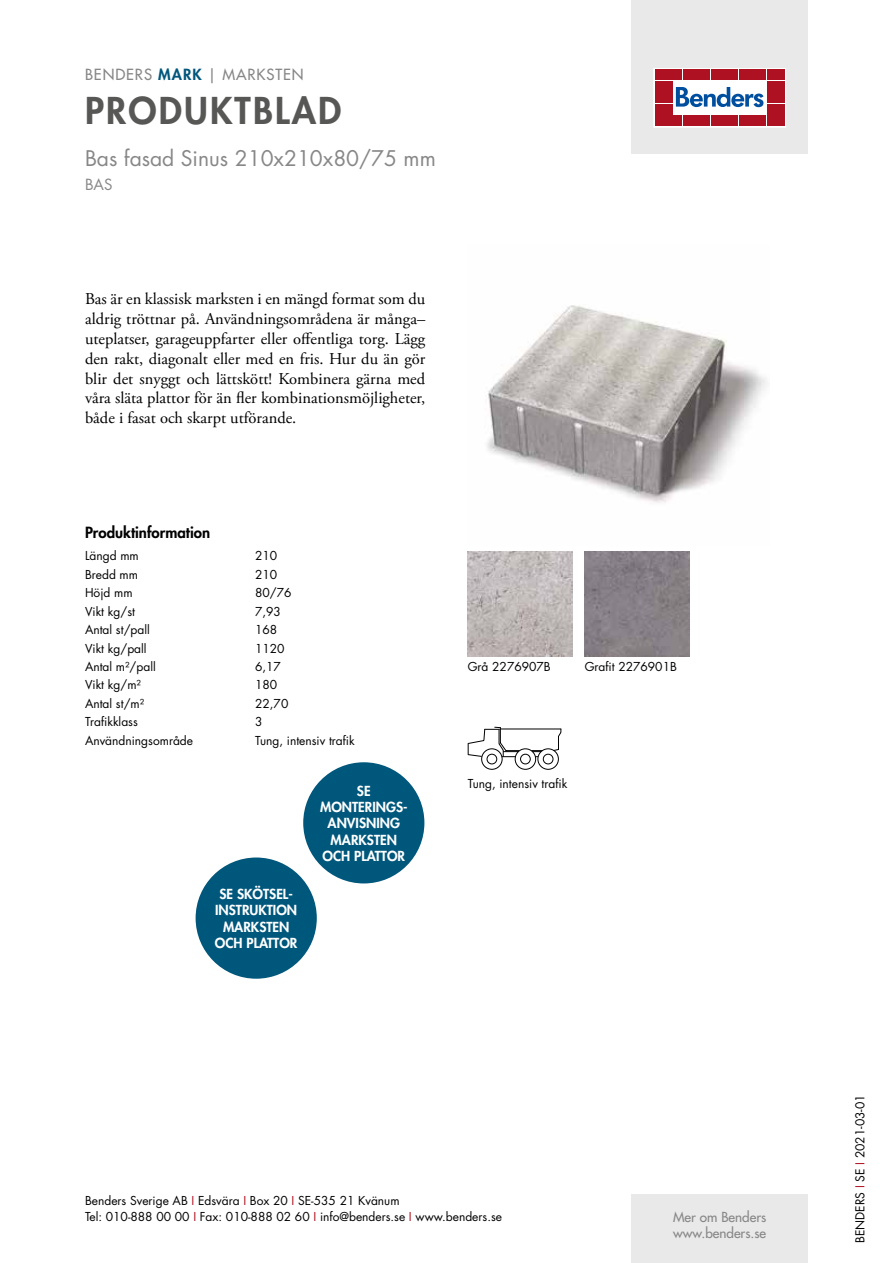
<style>
.page{position:relative;width:893px;height:1263px;background:#fff}
.page>*{position:absolute;margin:0;border:0;box-sizing:border-box;transform-origin:0 0}
.t1{font:800 36px "Futura Std";letter-spacing:.06em;color:#575756}
.t2{font:21px "Futura Std";color:#878787}
.t3{font:16.5px/19.8px "Adobe Garamond Pro";color:#000;text-align:justify}
.t4{font:500 15px "Futura Std";letter-spacing:.06em;color:#878787}
.t5{font:800 15px "Futura Std";color:#000}
.t6{font:15px "Futura Std";color:#878787}
.t7{font:800 13.5px/16.2px "Futura Std";color:#fff;text-align:center}
.t8{font:500 13.5px/16.2px "Futura Std";color:#878787}
.t9{font:12px/16.5px "Futura Std";color:#000}
.s1{font-weight:800;color:#00577c}
.s2{color:#ae1122}
</style>
<div class="page">
<div style="left:631px;top:0;width:177px;height:153px;background:#e9e9e9"></div>
<div style="left:631px;top:1195px;width:177px;height:68px;background:#e9e9e9"></div>
<svg style="left:656px;top:70px;width:128px;height:55px;background:#ebc5ca"></svg>
<div style="left:654px;top:68px;width:132px;height:59px;border:1px solid #fff"></div>
<div style="left:655px;top:70px;width:8px;height:10px;background:#ae1122"></div>
<div style="left:664px;top:70px;width:8px;height:10px;background:#ae1122"></div>
<div style="left:655px;top:81px;width:8px;height:10px;background:#ae1122"></div>
<div style="left:664px;top:81px;width:8px;height:10px;background:#ae1122"></div>
<div style="left:655px;top:93px;width:8px;height:10px;background:#ae1122"></div>
<div style="left:664px;top:93px;width:8px;height:10px;background:#ae1122"></div>
<div style="left:655px;top:104px;width:8px;height:11px;background:#ae1122"></div>
<div style="left:664px;top:104px;width:8px;height:11px;background:#ae1122"></div>
<div style="left:655px;top:116px;width:8px;height:10px;background:#ae1122"></div>
<div style="left:664px;top:116px;width:8px;height:10px;background:#ae1122"></div>
<div style="left:674px;top:70px;width:8px;height:10px;background:#ae1122"></div>
<div style="left:683px;top:70px;width:8px;height:10px;background:#ae1122"></div>
<div style="left:692px;top:70px;width:8px;height:10px;background:#ae1122"></div>
<div style="left:702px;top:70px;width:8px;height:10px;background:#ae1122"></div>
<div style="left:711px;top:70px;width:8px;height:10px;background:#ae1122"></div>
<div style="left:720px;top:70px;width:8px;height:10px;background:#ae1122"></div>
<div style="left:730px;top:70px;width:8px;height:10px;background:#ae1122"></div>
<div style="left:739px;top:70px;width:8px;height:10px;background:#ae1122"></div>
<div style="left:748px;top:70px;width:8px;height:10px;background:#ae1122"></div>
<div style="left:758px;top:70px;width:8px;height:10px;background:#ae1122"></div>
<div style="left:674px;top:116px;width:8px;height:10px;background:#ae1122"></div>
<div style="left:683px;top:116px;width:8px;height:10px;background:#ae1122"></div>
<div style="left:692px;top:116px;width:8px;height:10px;background:#ae1122"></div>
<div style="left:702px;top:116px;width:8px;height:10px;background:#ae1122"></div>
<div style="left:711px;top:116px;width:8px;height:10px;background:#ae1122"></div>
<div style="left:720px;top:116px;width:8px;height:10px;background:#ae1122"></div>
<div style="left:730px;top:116px;width:8px;height:10px;background:#ae1122"></div>
<div style="left:739px;top:116px;width:8px;height:10px;background:#ae1122"></div>
<div style="left:748px;top:116px;width:8px;height:10px;background:#ae1122"></div>
<div style="left:758px;top:116px;width:8px;height:10px;background:#ae1122"></div>
<div style="left:767px;top:70px;width:8px;height:10px;background:#ae1122"></div>
<div style="left:776px;top:70px;width:8px;height:10px;background:#ae1122"></div>
<div style="left:767px;top:81px;width:8px;height:10px;background:#ae1122"></div>
<div style="left:776px;top:81px;width:8px;height:10px;background:#ae1122"></div>
<div style="left:767px;top:93px;width:8px;height:10px;background:#ae1122"></div>
<div style="left:776px;top:93px;width:8px;height:10px;background:#ae1122"></div>
<div style="left:767px;top:104px;width:8px;height:11px;background:#ae1122"></div>
<div style="left:776px;top:104px;width:8px;height:11px;background:#ae1122"></div>
<div style="left:767px;top:116px;width:8px;height:10px;background:#ae1122"></div>
<div style="left:776px;top:116px;width:8px;height:10px;background:#ae1122"></div>
<svg style="left:676px;top:87px;width:87px;height:20px;background:#89add2"></svg>
<div style="left:303px;top:762px;width:121px;height:121px;background:#00577c;border-radius:50%"></div>
<div style="left:196px;top:857px;width:121px;height:122px;background:#00577c;border-radius:50%"></div>
<img style="left:487px;top:305px;width:280px;height:198px">
<img style="left:468px;top:552px;width:105px;height:105px">
<img style="left:585px;top:552px;width:105px;height:105px">
<div style="left:537px;top:748px;width:22px;height:22px;border:1px solid #000;border-radius:50%"></div>
<div style="left:515px;top:748px;width:21px;height:22px;border:1px solid #000;border-radius:50%"></div>
<div style="left:481px;top:748px;width:22px;height:22px;border:1px solid #000;border-radius:50%"></div>
<svg style="left:468px;top:727px;width:93px;height:38px"></svg>
<p class="t4" style="left:85px;top:65px;width:220px">BENDERS <span class="s1">MARK</span> | MARKSTEN</p>
<h1 class="t1" style="left:85px;top:87px;width:258px">PRODUKTBLAD</h1>
<h2 class="t2" style="left:85px;top:144px;width:352px">Bas fasad Sinus 210x210x80/75 mm</h2>
<p class="t6" style="left:85px;top:175px;width:29px">BAS</p>
<p class="t3" style="left:85px;top:290px;width:342px">Bas är en klassisk marksten i en mängd format som du aldrig tröttnar på. Användningsområdena är många– uteplatser, garageuppfarter eller offentliga torg. Lägg den rakt, diagonalt eller med en fris. Hur du än gör blir det snyggt och lättskött! Kombinera gärna med våra släta plattor för än fler kombinationsmöjligheter, både i fasat och skarpt utförande.</p>
<p class="t5" style="left:85px;top:522px;width:127px">Produktinformation</p>
<p class="t9" style="left:85px;top:548px;width:55px">Längd mm</p>
<p class="t9" style="left:255px;top:548px;width:24px">210</p>
<p class="t9" style="left:85px;top:566px;width:55px">Bredd mm</p>
<p class="t9" style="left:255px;top:566px;width:24px">210</p>
<p class="t9" style="left:85px;top:585px;width:49px">Höjd mm</p>
<p class="t9" style="left:255px;top:585px;width:38px">80/76</p>
<p class="t9" style="left:85px;top:603px;width:51px">Vikt kg/st</p>
<p class="t9" style="left:255px;top:603px;width:27px">7,93</p>
<p class="t9" style="left:85px;top:621px;width:66px">Antal st/pall</p>
<p class="t9" style="left:255px;top:621px;width:24px">168</p>
<p class="t9" style="left:85px;top:640px;width:63px">Vikt kg/pall</p>
<p class="t9" style="left:255px;top:640px;width:31px">1120</p>
<p class="t9" style="left:85px;top:658px;width:72px">Antal m²/pall</p>
<p class="t9" style="left:255px;top:658px;width:27px">6,17</p>
<p class="t9" style="left:85px;top:677px;width:57px">Vikt kg/m²</p>
<p class="t9" style="left:255px;top:677px;width:24px">180</p>
<p class="t9" style="left:85px;top:695px;width:61px">Antal st/m²</p>
<p class="t9" style="left:255px;top:695px;width:35px">22,70</p>
<p class="t9" style="left:85px;top:714px;width:54px">Trafikklass</p>
<p class="t9" style="left:255px;top:714px;width:9px">3</p>
<p class="t9" style="left:85px;top:732px;width:110px">Användningsområde</p>
<p class="t9" style="left:255px;top:732px;width:101px">Tung, intensiv trafik</p>
<p class="t7" style="left:320px;top:783px;width:89px">SE<br>MONTERINGS-<br>ANVISNING<br>MARKSTEN<br>OCH PLATTOR</p>
<p class="t7" style="left:215px;top:886px;width:84px">SE SKÖTSEL-<br>INSTRUKTION<br>MARKSTEN<br>OCH PLATTOR</p>
<p class="t9" style="left:468px;top:659px;width:85px">Grå 2276907B</p>
<p class="t9" style="left:585px;top:659px;width:94px">Grafit 2276901B</p>
<p class="t9" style="left:468px;top:776px;width:101px">Tung, intensiv trafik</p>
<p class="t9" style="left:85px;top:1192px;width:418px">Benders Sverige AB <span class="s2">I</span> Edsvära <span class="s2">I</span> Box 20 <span class="s2">I</span> SE-535 21 Kvänum<br>Tel: 010-888 00 00 <span class="s2">I</span> Fax: 010-888 02 60 <span class="s2">I</span> info@benders.se <span class="s2">I</span> www.benders.se</p>
<p class="t8" style="left:673px;top:1209px;width:95px">Mer om Benders www.benders.se</p>
<p class="t9" style="left:852px;top:1243px;width:150px;rotate:-90deg">BENDERS <span class="s2">I</span> SE <span class="s2">I</span> 2021-03-01</p>
</div>
